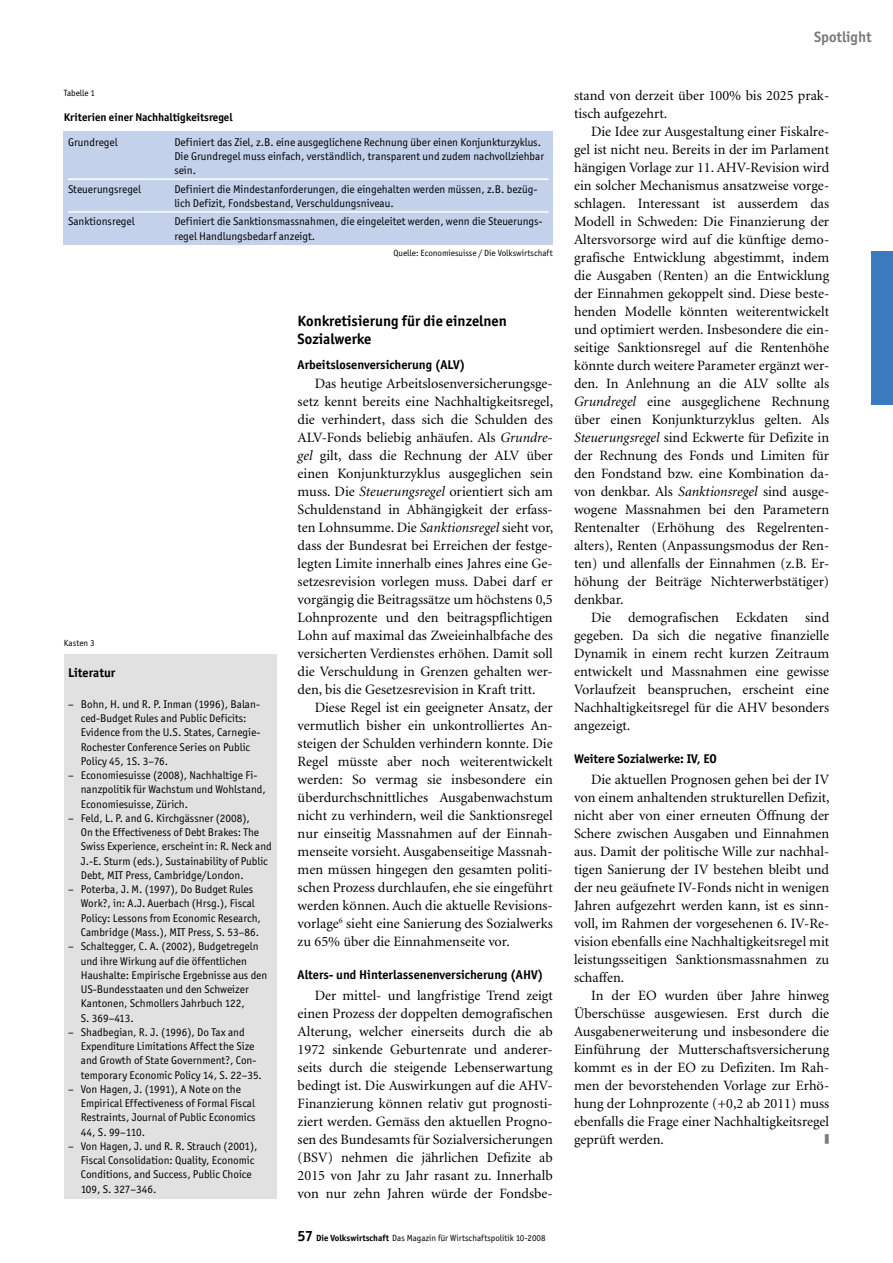
<style>
.page{position:relative;width:893px;height:1263px;background:#fff}
.page>*{position:absolute;margin:0;border:0;box-sizing:border-box;transform-origin:0 0}
._04_Zwischentitel_1{font:700 15px/18px "Officina San ITC";color:#000}
.t1{font:700 15px "Officina San ITC";color:#7c7c7c}
._03_Grundschrift{font:14.25px/18px "Minion";color:#000;text-align:justify}
._05_Zwischentitel_2{font:700 12.75px "Officina San ITC";color:#000}
._10_Kasten-Titel{font:700 12.75px "Officina San ITC";color:#000}
._12_Kasten-Text{font:11.25px/14.2px "Officina San ITC";color:#000}
._07_Legende{font:11.25px/14.2px "Officina San ITC";color:#000}
._07a_Legende_Bold{font:700 11.25px "Officina San ITC";color:#000}
._09_Fussnote{font:9px "Officina San ITC";color:#000}
._08_Abbildungen{font:9px "Officina San ITC";color:#000}
._06_Abbildungen{font:9px "Officina San ITC";letter-spacing:.005em;color:#000}
.s1{font-style:italic}
.s2{font-weight:700;font-size:15px}
.s3{font-weight:700}
</style>
<div class="page">
<div style="left:872px;top:252px;width:21px;height:153px;background:#3b7cc0"></div>
<div style="left:64px;top:654px;width:212px;height:545px;background:#e1e1e1"></div>
<div style="left:64px;top:132px;width:489px;height:113px;background:#c3d1eb"></div>
<hr style="left:68px;top:178px;width:480px;height:2px;background:#fff">
<hr style="left:68px;top:211px;width:480px;height:2px;background:#fff">
<p class="_08_Abbildungen" style="left:64px;top:88px;width:33px">Tabelle 1</p>
<p class="_07a_Legende_Bold" style="left:64px;top:110px;width:170px">Kriterien einer Nachhaltigkeitsregel</p>
<p class="_07_Legende" style="left:68px;top:135px;width:51px">Grundregel</p>
<p class="_07_Legende" style="left:174px;top:135px;width:371px">Definiert das Ziel, z.B. eine ausgeglichene Rechnung über einen Konjunkturzyklus.<br>Die Grundregel muss einfach, verständlich, transparent und zudem nachvollziehbar sein.</p>
<p class="_07_Legende" style="left:68px;top:182px;width:75px">Steuerungsregel</p>
<p class="_07_Legende" style="left:174px;top:182px;width:365px">Definiert die Mindestanforderungen, die eingehalten werden müssen, z.B. bezüg&shy;lich Defizit, Fondsbestand, Verschuldungsniveau.</p>
<p class="_07_Legende" style="left:68px;top:214px;width:68px">Sanktionsregel</p>
<p class="_07_Legende" style="left:174px;top:214px;width:370px">Definiert die Sanktionsmassnahmen, die eingeleitet werden, wenn die Steuerungs&shy;regel Handlungsbedarf anzeigt.</p>
<p class="_06_Abbildungen" style="left:64px;top:638px;width:32px">Kasten 3</p>
<p class="_10_Kasten-Titel" style="left:68px;top:665px;width:49px">Literatur</p>
<p class="_12_Kasten-Text" style="left:81px;top:697px;width:181px;text-indent:-13px">– Bohn, H. und R. P. Inman (1996), Balan&shy;ced-Budget Rules and Public Deficits:<br>Evidence from the U.S. States, Carnegie-Rochester Conference Series on Public Policy 45, 1S. 3–76.</p>
<p class="_12_Kasten-Text" style="left:81px;top:768px;width:187px;text-indent:-13px">– Economiesuisse (2008), Nachhaltige Fi&shy;nanzpolitik für Wachstum und Wohlstand,<br>Economiesuisse, Zürich.</p>
<p class="_12_Kasten-Text" style="left:81px;top:811px;width:193px;text-indent:-13px">– Feld, L. P. and G. Kirchgässner (2008),<br>On the Effectiveness of Debt Brakes: The Swiss Experience, erscheint in: R. Neck and J.-E. Sturm (eds.), Sustainability of Public Debt, MIT Press, Cambridge/London.</p>
<p class="_12_Kasten-Text" style="left:81px;top:882px;width:182px;text-indent:-13px">– Poterba, J. M. (1997), Do Budget Rules Work?, in: A.J. Auerbach (Hrsg.), Fiscal Policy: Lessons from Economic Research, Cambridge (Mass.), MIT Press, S. 53–86.</p>
<p class="_12_Kasten-Text" style="left:81px;top:939px;width:188px;text-indent:-13px">– Schaltegger, C. A. (2002), Budgetregeln und ihre Wirkung auf die öffentlichen Haushalte: Empirische Ergebnisse aus den US-Bundesstaaten und den Schweizer Kantonen, Schmollers Jahrbuch 122,<br>S. 369–413.</p>
<p class="_12_Kasten-Text" style="left:81px;top:1025px;width:183px;text-indent:-13px">– Shadbegian, R. J. (1996), Do Tax and Expenditure Limitations Affect the Size and Growth of State Government?, Con&shy;temporary Economic Policy 14, S. 22–35.</p>
<p class="_12_Kasten-Text" style="left:81px;top:1082px;width:176px;text-indent:-13px">– Von Hagen, J. (1991), A Note on the Empirical Effectiveness of Formal Fiscal Restraints, Journal of Public Economics 44, S. 99–110.</p>
<p class="_12_Kasten-Text" style="left:81px;top:1139px;width:178px;text-indent:-13px">– Von Hagen, J. und R. R. Strauch (2001), Fiscal Consolidation: Quality, Economic Conditions, and Success, Public Choice 109, S. 327–346.</p>
<p class="_09_Fussnote" style="left:394px;top:247px;width:161px">Quelle: Economiesuisse / Die Volkswirtschaft</p>
<p class="_04_Zwischentitel_1" style="left:298px;top:312px;width:211px">Konkretisierung für die einzelnen<br>Sozialwerke</p>
<p class="_05_Zwischentitel_2" style="left:298px;top:357px;width:169px">Arbeitslosenversicherung (ALV)</p>
<p class="_03_Grundschrift" style="left:298px;top:374px;width:257px;text-indent:17px">Das heutige Arbeitslosenversicherungsge&shy;setz kennt bereits eine Nachhaltigkeitsregel, die verhindert, dass sich die Schulden des ALV-Fonds beliebig anhäufen. Als <span class="s1">Grundre&shy;gel</span> gilt, dass die Rechnung der ALV über einen Konjunkturzyklus ausgeglichen sein muss. Die <span class="s1">Steuerungsregel</span> orientiert sich am Schuldenstand in Abhängigkeit der erfass&shy;ten Lohnsumme. Die <span class="s1">Sanktionsregel</span> sieht vor, dass der Bundesrat bei Erreichen der festge&shy;legten Limite innerhalb eines Jahres eine Ge&shy;setzesrevision vorlegen muss. Dabei darf er vorgängig die Beitragssätze um höchstens 0,5<br>Lohnprozente und den beitragspflichtigen Lohn auf maximal das Zweieinhalbfache des versicherten Verdienstes erhöhen. Damit soll die Verschuldung in Grenzen gehalten wer&shy;den, bis die Gesetzesrevision in Kraft tritt.</p>
<p class="_03_Grundschrift" style="left:298px;top:698px;width:257px;text-indent:17px">Diese Regel ist ein geeigneter Ansatz, der vermutlich bisher ein unkontrolliertes An&shy;steigen der Schulden verhindern konnte. Die Regel müsste aber noch weiterentwickelt werden: So vermag sie insbesondere ein überdurchschnittliches Ausgabenwachstum nicht zu verhindern, weil die Sanktionsregel nur einseitig Massnahmen auf der Einnah&shy;menseite vorsieht. Ausgabenseitige Massnah&shy;men müssen hingegen den gesamten politi&shy;schen Prozess durchlaufen, ehe sie eingeführt werden können. Auch die aktuelle Revisions&shy;vorlage<sup>6</sup> sieht eine Sanierung des Sozialwerks zu 65% über die Einnahmenseite vor.</p>
<p class="_05_Zwischentitel_2" style="left:298px;top:966px;width:247px">Alters- und Hinterlassenenversicherung (AHV)</p>
<p class="_03_Grundschrift" style="left:298px;top:986px;width:257px;text-indent:17px">Der mittel- und langfristige Trend zeigt einen Prozess der doppelten demografischen Alterung, welcher einerseits durch die ab 1972 sinkende Geburtenrate und anderer&shy;seits durch die steigende Lebenserwartung bedingt ist. Die Auswirkungen auf die AHV-Finanzierung können relativ gut prognosti&shy;ziert werden. Gemäss den aktuellen Progno&shy;sen des Bundesamts für Sozialversicherungen (BSV) nehmen die jährlichen Defizite ab 2015 von Jahr zu Jahr rasant zu. Innerhalb von nur zehn Jahren würde der Fondsbe-</p>
<p class="_09_Fussnote" style="left:298px;top:1232px;width:249px"><span class="s2">57</span> <span class="s3">Die Volkswirtschaft</span> Das Magazin für Wirtschaftspolitik 10-2008</p>
<p class="t1" style="left:814px;top:27px;width:59px">Spotlight</p>
<p class="_03_Grundschrift" style="left:574px;top:86px;width:257px">stand von derzeit über 100% bis 2025 prak&shy;tisch aufgezehrt.</p>
<p class="_03_Grundschrift" style="left:574px;top:122px;width:257px;text-indent:17px">Die Idee zur Ausgestaltung einer Fiskalre&shy;gel ist nicht neu. Bereits in der im Parlament hängigen Vorlage zur 11. AHV-Revision wird ein solcher Mechanismus ansatzweise vorge&shy;schlagen. Interessant ist ausserdem das Modell in Schweden: Die Finanzierung der Altersvorsorge wird auf die künftige demo&shy;grafische Entwicklung abgestimmt, indem die Ausgaben (Renten) an die Entwicklung der Einnahmen gekoppelt sind. Diese beste&shy;henden Modelle könnten weiterentwickelt und optimiert werden. Insbesondere die ein&shy;seitige Sanktionsregel auf die Rentenhöhe könnte durch weitere Parameter ergänzt wer&shy;den. In Anlehnung an die ALV sollte als <span class="s1">Grundregel</span> eine ausgeglichene Rechnung über einen Konjunkturzyklus gelten. Als <span class="s1">Steuerungsregel</span> sind Eckwerte für Defizite in der Rechnung des Fonds und Limiten für den Fondstand bzw. eine Kombination da&shy;von denkbar. Als <span class="s1">Sanktionsregel</span> sind ausge&shy;wogene Massnahmen bei den Parametern Rentenalter (Erhöhung des Regelrenten&shy;alters), Renten (Anpassungsmodus der Ren&shy;ten) und allenfalls der Einnahmen (z.B. Er&shy;höhung der Beiträge Nichterwerbstätiger) denkbar.</p>
<p class="_03_Grundschrift" style="left:574px;top:608px;width:257px;text-indent:17px">Die demografischen Eckdaten sind gegeben. Da sich die negative finanzielle Dynamik in einem recht kurzen Zeitraum entwickelt und Massnahmen eine gewisse Vorlaufzeit beanspruchen, erscheint eine Nachhaltigkeitsregel für die AHV besonders angezeigt.</p>
<p class="_05_Zwischentitel_2" style="left:574px;top:750px;width:144px">Weitere Sozialwerke: IV, EO</p>
<p class="_03_Grundschrift" style="left:574px;top:770px;width:257px;text-indent:17px">Die aktuellen Prognosen gehen bei der IV von einem anhaltenden strukturellen Defizit, nicht aber von einer erneuten Öffnung der Schere zwischen Ausgaben und Einnahmen aus. Damit der politische Wille zur nachhal&shy;tigen Sanierung der IV bestehen bleibt und der neu geäufnete IV-Fonds nicht in wenigen Jahren aufgezehrt werden kann, ist es sinn&shy;voll, im Rahmen der vorgesehenen 6. IV-Re&shy;vision ebenfalls eine Nachhaltigkeitsregel mit leistungsseitigen Sanktionsmassnahmen zu schaffen.</p>
<p class="_03_Grundschrift" style="left:574px;top:986px;width:257px;text-indent:17px">In der EO wurden über Jahre hinweg Überschüsse ausgewiesen. Erst durch die Ausgabenerweiterung und insbesondere die Einführung der Mutterschaftsversicherung kommt es in der EO zu Defiziten. Im Rah&shy;men der bevorstehenden Vorlage zur Erhö&shy;hung der Lohnprozente (+0,2 ab 2011) muss ebenfalls die Frage einer Nachhaltigkeitsregel geprüft werden.</p>
</div>
